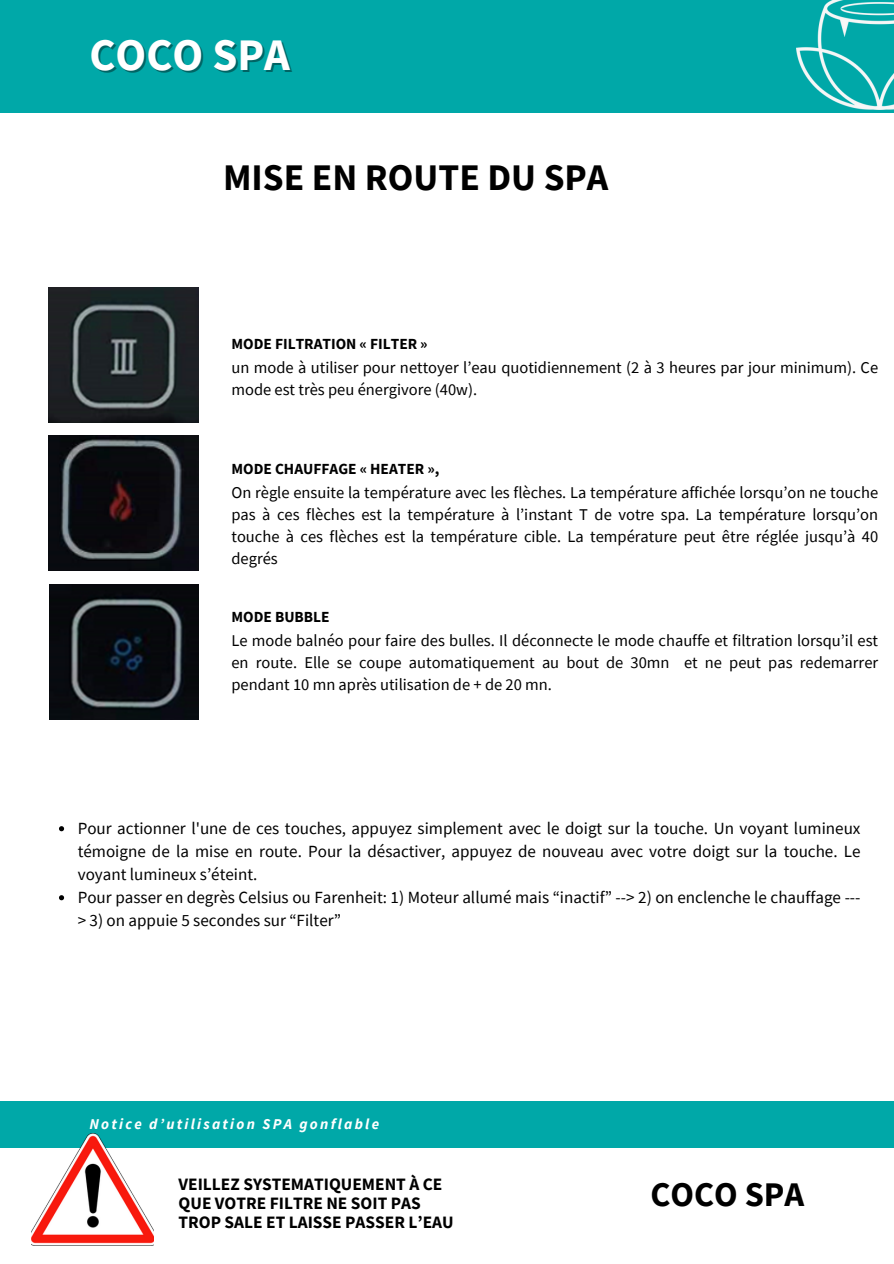
<style>
.page{position:relative;width:894px;height:1264px;background:#fff}
.page>*{position:absolute;margin:0;border:0;box-sizing:border-box;transform-origin:0 0}
.t1{font:700 45px "Source Sans Pro";color:#fff}
.t2{font:700 37.5px "Source Sans Pro";color:#000}
.t3{font:700 34.5px "Source Sans Pro";color:#000}
.t4{font:700 17.4px/19.2px "Source Sans Pro";color:#000}
.t5{font:17.1px/23px "Source Sans Pro";color:#000;text-align:justify}
.t6{font:16.5px/22px "Source Sans Pro";color:#000;text-align:justify}
.t7{font:700 15.45px "Source Sans Pro";color:#000}
.t8{font:italic 700 15px "Source Sans Pro";letter-spacing:.15em;color:#fff}
</style>
<div class="page">
<div style="left:0;top:0;width:893px;height:112px;background:#00a8a8"></div>
<img style="left:796px;top:0;width:97px;height:109px">
<img style="left:49px;top:436px;width:149px;height:135px">
<img style="left:49px;top:584px;width:150px;height:135px">
<img style="left:49px;top:288px;width:149px;height:135px">
<svg style="left:59px;top:826px;width:5px;height:5px"></svg>
<svg style="left:59px;top:895px;width:5px;height:5px"></svg>
<div style="left:0;top:1100px;width:893px;height:47px;background:#00a8a8"></div>
<img style="left:32px;top:1133px;width:121px;height:112px">
<h1 class="t1" style="left:89px;top:25px;width:202px">COCO SPA</h1>
<p class="t2" style="left:223px;top:153px;width:387px">MISE EN ROUTE DU SPA</p>
<h2 class="t7" style="left:231px;top:334px;width:198px">MODE FILTRATION « FILTER »</h2>
<p class="t6" style="left:231px;top:356px;width:648px">un mode à utiliser pour nettoyer l’eau quotidiennement (2 à 3 heures par jour minimum). Ce mode est très peu énergivore (40w).</p>
<p class="t7" style="left:231px;top:459px;width:209px">MODE CHAUFFAGE « HEATER »,</p>
<p class="t6" style="left:231px;top:481px;width:648px">On règle ensuite la température avec les flèches. La température affichée lorsqu’on ne touche pas à ces flèches est la température à l’instant T de votre spa. La température lorsqu’on touche à ces flèches est la température cible. La température peut être réglée jusqu’à 40 degrés</p>
<h5 class="t7" style="left:231px;top:607px;width:100px">MODE BUBBLE</h5>
<h4 class="t6" style="left:231px;top:629px;width:648px">Le mode balnéo pour faire des bulles. Il déconnecte le mode chauffe et filtration lorsqu’il est en route. Elle se coupe automatiquement au bout de 30mn et ne peut pas redemarrer pendant 10 mn après utilisation de + de 20 mn.</h4>
<h5 class="t5" style="left:78px;top:816px;width:784px">Pour actionner l'une de ces touches, appuyez simplement avec le doigt sur la touche. Un voyant lumineux témoigne de la mise en route. Pour la désactiver, appuyez de nouveau avec votre doigt sur la touche. Le voyant lumineux s’éteint.</h5>
<h4 class="t5" style="left:78px;top:885px;width:784px">Pour passer en degrès Celsius ou Farenheit: 1) Moteur allumé mais “inactif” --&gt; 2) on enclenche le chauffage --- &gt; 3) on appuie 5 secondes sur “Filter”</h4>
<h5 class="t8" style="left:89px;top:1114px;width:284px">USER MANUAL (MODEL NO.) | 2023</h5>
<p class="t8" style="left:89px;top:1114px;width:291px">Notice d’utilisation SPA gonflable</p>
<p class="t4" style="left:178px;top:1173px;width:276px">VEILLEZ SYSTEMATIQUEMENT À CE<br>QUE VOTRE FILTRE NE SOIT PAS<br>TROP SALE ET LAISSE PASSER L’EAU</p>
<h4 class="t3" style="left:650px;top:1171px;width:155px">COCO SPA</h4>
</div>
